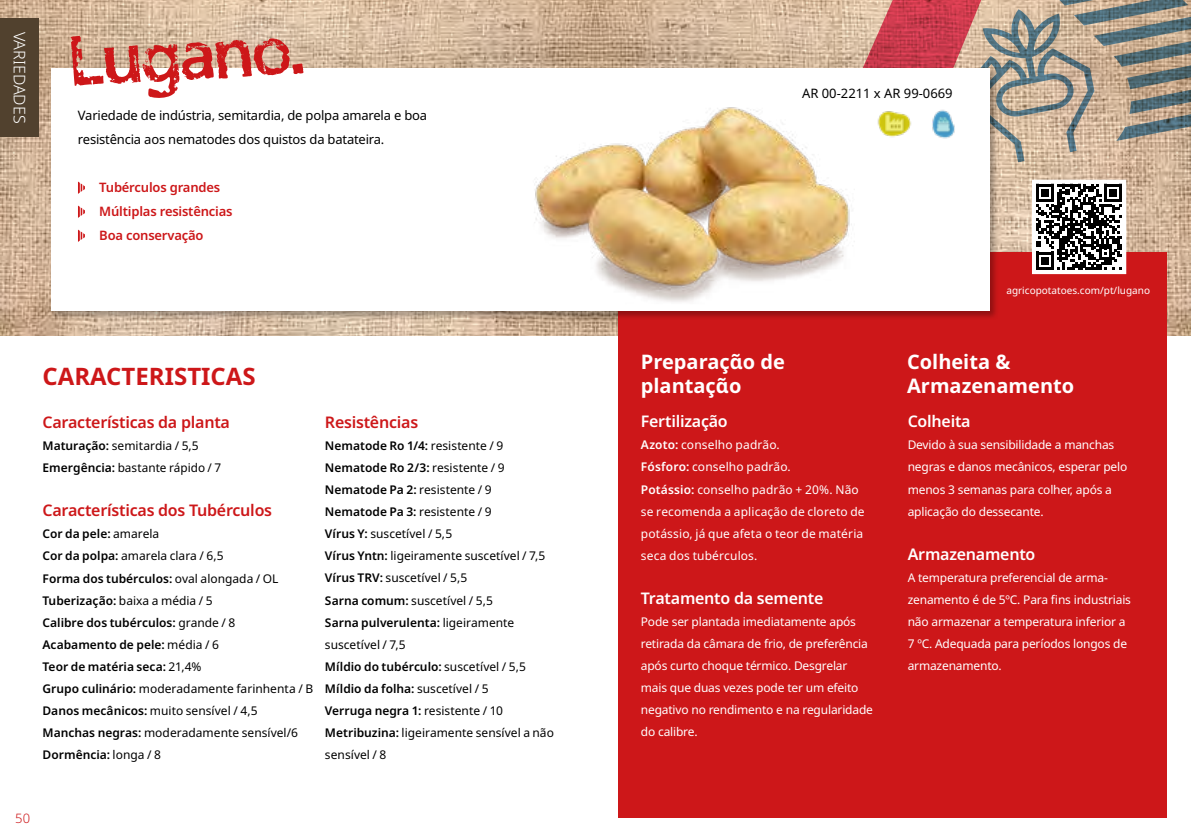
<style>
.page{position:relative;width:1191px;height:840px;background:#fff}
.page>*{position:absolute;margin:0;border:0;box-sizing:border-box;transform-origin:0 0}
.t1{font:70.8px "Agrico Tuberosum";color:#cd1719}
.t2{font:700 24px "Noto Sans";color:#cd1719}
.t3{font:700 20px/24px "Noto Sans";color:#fff}
.t4{font:600 16px "Noto Sans";letter-spacing:-.015em;color:#cd1719}
.t5{font:600 16px "Noto Sans";letter-spacing:-.015em;color:#fff}
.t6{font:300 16px "Noto Sans";color:#fff}
.t7{font:13px/24px "Noto Sans";letter-spacing:-.015em;color:#000}
.t8{font:600 13px/24px "Noto Sans";letter-spacing:-.015em;color:#cd1719}
.t9{font:300 13px "Noto Sans";color:#cd1719}
.t10{font:12px/22px "Noto Sans";letter-spacing:-.015em;color:#fff}
.t11{font:12px/22px "Noto Sans";color:#000}
.t12{font:600 12px/22px "Noto Sans";color:#000}
.t13{font:12px/22px "Noto Sans";letter-spacing:.01em;color:#fff}
.t14{font:10px "Noto Sans";color:#fff}
.s1{font-weight:600}
.s2{font-weight:400}
</style>
<div class="page">
<img style="left:0;top:0;width:1191px;height:335px">
<svg style="left:1024px;top:0;width:167px;height:162px;background:#a89d8d"></svg>
<svg style="left:804px;top:0;width:220px;height:201px;background:#c88c84"></svg>
<div style="left:0;top:18px;width:39px;height:119px;background:#51412e"></div>
<div style="left:618px;top:251px;width:548px;height:565px;background:#cd1719"></div>
<div style="left:49px;top:67px;width:950px;height:253px;background:#000;opacity:.3"></div>
<div style="left:51px;top:68px;width:938px;height:242px;background:#fff"></div>
<svg style="left:1030px;top:178px;width:98px;height:97px"></svg>
<svg style="left:78px;top:181px;width:7px;height:13px"></svg>
<svg style="left:78px;top:205px;width:7px;height:13px"></svg>
<svg style="left:78px;top:229px;width:7px;height:13px"></svg>
<img style="left:534px;top:107px;width:318px;height:195px">
<img style="left:877px;top:111px;width:34px;height:26px">
<img style="left:932px;top:110px;width:23px;height:29px">
<h3 class="t6" style="left:29px;top:32px;width:93px;rotate:90deg">VARIEDADES</h3>
<h1 class="t1" style="left:67px;top:17px;width:236px;rotate:-3deg">Lugano.</h1>
<p class="t7" style="left:78px;top:104px;width:351px">Variedade de indústria, semitardia, de polpa amarela e boa resistência aos nematodes dos quistos da batateira.</p>
<p class="t8" style="left:99px;top:176px;width:135px">Tubérculos grandes<br>Múltiplas resistências<br>Boa conservação</p>
<h2 class="t2" style="left:43px;top:362px;width:215px">CARACTERISTICAS</h2>
<h3 class="t4" style="left:43px;top:413px;width:189px">Características da planta</h3>
<p class="t11" style="left:43px;top:435px;width:180px"><span class="s1">Maturação:</span> semitardia / 5,5<br><span class="s1">Emergência:</span> bastante rápido / 7</p>
<h3 class="t4" style="left:43px;top:501px;width:231px">Características dos Tubérculos</h3>
<p class="t12" style="left:43px;top:523px;width:272px">Cor da pele: <span class="s2">amarela<br></span>Cor da polpa: <span class="s2">amarela clara / 6,5<br></span>Forma dos tubérculos: <span class="s2">oval alongada / OL<br></span>Tuberização: <span class="s2">baixa a média / 5<br></span>Calibre dos tubérculos: <span class="s2">grande / 8<br></span>Acabamento de pele: <span class="s2">média / 6<br></span>Teor de matéria seca: <span class="s2">21,4%<br></span>Grupo culinário: <span class="s2">moderadamente farinhenta / B<br></span>Danos mecânicos: <span class="s2">muito sensível / 4,5<br></span>Manchas negras: <span class="s2">moderadamente sensível/6<br></span>Dormência: <span class="s2">longa / 8</span></p>
<h3 class="t4" style="left:325px;top:413px;width:95px">Resistências</h3>
<p class="t11" style="left:325px;top:435px;width:230px"><span class="s1">Nematode Ro 1/4:</span> resistente / 9<br><span class="s1">Nematode Ro 2/3:</span> resistente / 9<br><span class="s1">Nematode Pa 2:</span> resistente / 9<br><span class="s1">Nematode Pa 3:</span> resistente / 9<br><span class="s1">Vírus Y:</span> suscetível / 5,5<br><span class="s1">Vírus Yntn:</span> ligeiramente suscetível / 7,5<br><span class="s1">Vírus TRV:</span> suscetível / 5,5<br><span class="s1">Sarna comum:</span> suscetível / 5,5<br><span class="s1">Sarna pulverulenta:</span> ligeiramente suscetível / 7,5<br><span class="s1">Míldio do tubérculo:</span> suscetível / 5,5<br><span class="s1">Míldio da folha:</span> suscetível / 5<br><span class="s1">Verruga negra 1:</span> resistente / 10<br><span class="s1">Metribuzina:</span> ligeiramente sensível a não sensível / 8</p>
<p class="t9" style="left:15px;top:810px;width:16px">50</p>
<p class="t7" style="left:802px;top:81px;width:152px">AR 00-2211 x AR 99-0669</p>
<p class="t14" style="left:1006px;top:285px;width:145px">agricopotatoes.com/pt/lugano</p>
<h3 class="t3" style="left:641px;top:350px;width:146px">Preparaçᾶo de plantaçᾶo</h3>
<h3 class="t5" style="left:641px;top:412px;width:88px">Fertilização</h3>
<p class="t13" style="left:641px;top:434px;width:225px"><span class="s1">Azoto:</span> conselho padrão.<br><span class="s1">Fósforo:</span> conselho padrão.<br><span class="s1">Potássio:</span> conselho padrão + 20%. Não se recomenda a aplicação de cloreto de potássio, já que afeta o teor de matéria seca dos tubérculos.</p>
<h3 class="t5" style="left:641px;top:588px;width:184px">Tratamento da semente</h3>
<p class="t10" style="left:641px;top:610px;width:234px">Pode ser plantada imediatamente após retirada da câmara de frio, de preferência após curto choque térmico. Desgrelar mais que duas vezes pode ter um efeito negativo no rendimento e na regularidade do calibre.</p>
<h3 class="t3" style="left:907px;top:350px;width:169px">Colheita &amp;<br>Armazenamento</h3>
<h3 class="t5" style="left:907px;top:412px;width:64px">Colheita</h3>
<p class="t10" style="left:907px;top:434px;width:221px">Devido à sua sensibilidade a manchas negras e danos mecânicos, esperar pelo menos 3 semanas para colher, após a aplicação do dessecante.</p>
<h3 class="t5" style="left:907px;top:544px;width:129px">Armazenamento</h3>
<p class="t10" style="left:907px;top:566px;width:225px">A temperatura preferencial de arma&shy;zenamento é de 5ºC. Para fins industriais não armazenar a temperatura inferior a 7 ºC. Adequada para períodos longos de armazenamento.</p>
</div>
